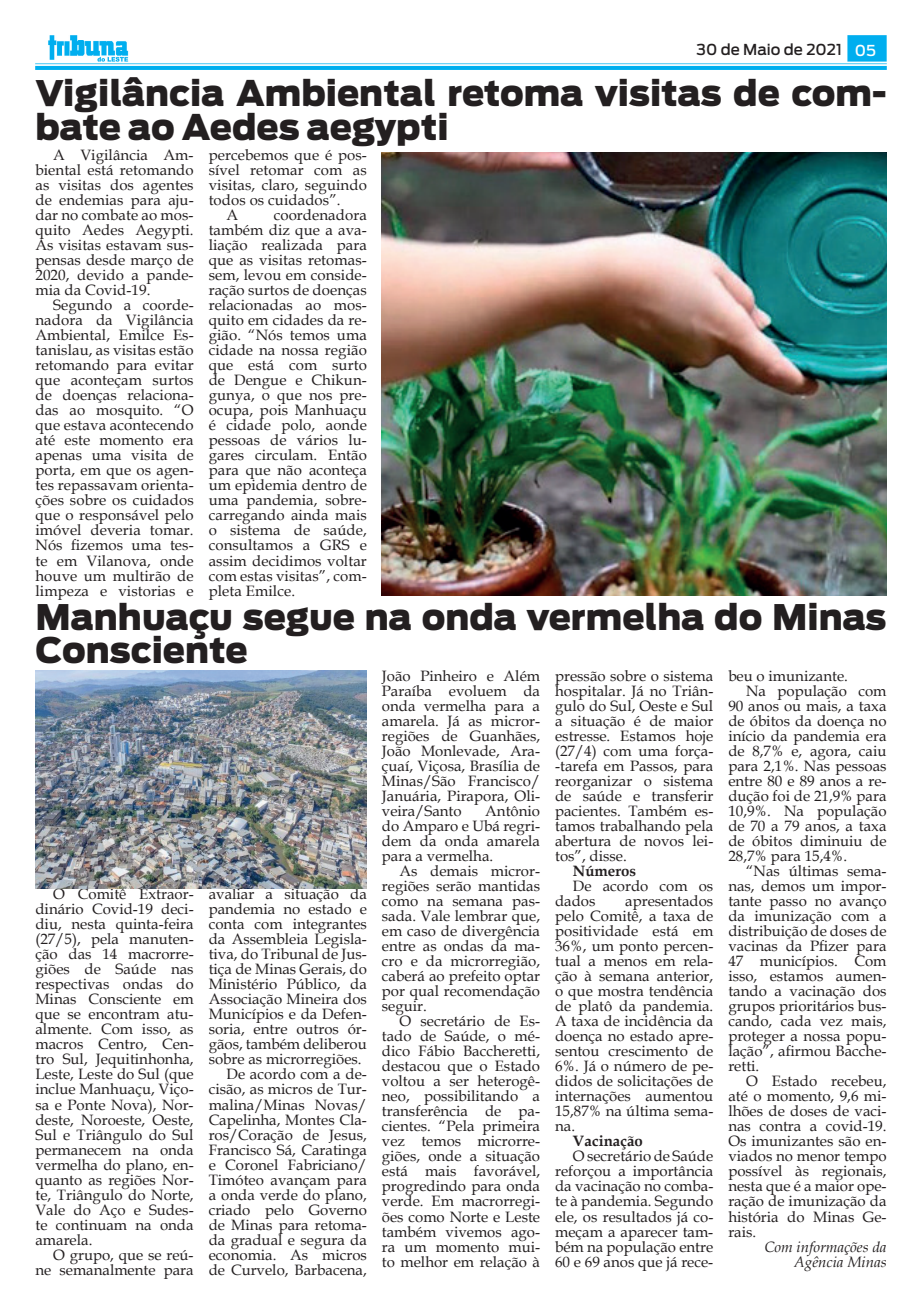
<style>
.page{position:relative;width:922px;height:1312px;background:#fff}
.page>*{position:absolute;margin:0;border:0;box-sizing:border-box;transform-origin:0 0}
.t1{font:900 35px/33.8px "Antenna";color:#231f20}
.t2{font:15px/15px "Book Antiqua";color:#231f20;text-align:justify}
.t3{font:italic 15px/15px "Book Antiqua";color:#231f20;text-align:right}
.t4{font:500 15px "Antenna";color:#231f20}
.t5{font:700 15px "Book Antiqua";color:#231f20}
.s1{color:#fff}
</style>
<div class="page">
<img style="left:35px;top:35px;width:851px;height:34px">
<img style="left:382px;top:152px;width:504px;height:443px">
<img style="left:35px;top:670px;width:332px;height:218px">
<p class="t4" style="left:696px;top:41px;width:181px">30 de Maio de 2021 <span class="s1">05</span></p>
<h1 class="t1" style="left:35px;top:76px;width:852px">Vigilância Ambiental retoma visitas de com&shy;bate ao Aedes aegypti</h1>
<p class="t2" style="left:35px;top:147px;width:160px;text-indent:18px">A Vigilância Am&shy;biental está retomando as visitas dos agentes de endemias para aju&shy;dar no combate ao mos&shy;quito Aedes Aegypti.<br>As visitas estavam sus&shy;pensas desde março de 2020, devido a pande&shy;mia da Covid-19.</p>
<p class="t2" style="left:35px;top:297px;width:160px;text-indent:18px">Segundo a coorde&shy;nadora da Vigilância Ambiental, Emilce Es&shy;tanislau, as visitas estão retomando para evitar que aconteçam surtos de doenças relaciona&shy;das ao mosquito. “O que estava acontecendo até este momento era apenas uma visita de porta, em que os agen&shy;tes repassavam orienta&shy;ções sobre os cuidados que o responsável pelo imóvel deveria tomar.<br>Nós fizemos uma tes&shy;te em Vilanova, onde houve um multirão de limpeza e vistorias e</p>
<p class="t2" style="left:209px;top:147px;width:160px">percebemos que é pos-</p>
<p class="t2" style="left:209px;top:162px;width:160px">sível retomar com as</p>
<p class="t2" style="left:209px;top:177px;width:160px">visitas, claro, seguindo</p>
<p class="t2" style="left:209px;top:192px;width:133px">todos os cuidados”.</p>
<p class="t2" style="left:226px;top:207px;width:13px">A</p>
<p class="t2" style="left:209px;top:207px;width:160px;text-indent:65px">coordenadora também diz que a ava&shy;liação realizada para que as visitas retomas&shy;sem, levou em conside&shy;ração surtos de doenças relacionadas ao mos&shy;quito em cidades da re&shy;gião. “Nós temos uma cidade na nossa região que está com surto de Dengue e Chikun&shy;gunya, o que nos pre&shy;ocupa, pois Manhuaçu é cidade polo, aonde pessoas de vários lu&shy;gares circulam. Então para que não aconteça um epidemia dentro de uma pandemia, sobre&shy;carregando ainda mais o sistema de saúde, consultamos a GRS e assim decidimos voltar com estas visitas”, com&shy;pleta Emilce.</p>
<h1 class="t1" style="left:35px;top:600px;width:852px">Manhuaçu segue na onda vermelha do Minas<br>Consciente</h1>
<p class="t2" style="left:35px;top:886px;width:160px;text-indent:18px">O Comitê Extraor&shy;dinário Covid-19 deci&shy;diu, nesta quinta-feira (27/5), pela manuten&shy;ção das 14 macrorre&shy;giões de Saúde nas respectivas ondas do Minas Consciente em que se encontram atu&shy;almente. Com isso, as macros Centro, Cen&shy;tro Sul, Jequitinhonha, Leste, Leste do Sul (que inclue Manhuaçu, Viço&shy;sa e Ponte Nova), Nor&shy;deste, Noroeste, Oeste, Sul e Triângulo do Sul permanecem na onda vermelha do plano, en&shy;quanto as regiões Nor&shy;te, Triângulo do Norte, Vale do Aço e Sudes&shy;te continuam na onda amarela.</p>
<p class="t2" style="left:35px;top:1246px;width:160px;text-align:right">O grupo, que se reú&shy;ne semanalmente para</p>
<p class="t2" style="left:209px;top:886px;width:160px">avaliar a situação da</p>
<p class="t2" style="left:209px;top:901px;width:160px">pandemia no estado e</p>
<p class="t2" style="left:209px;top:916px;width:160px">conta com integrantes</p>
<p class="t2" style="left:209px;top:931px;width:160px">da Assembleia Legisla-</p>
<p class="t2" style="left:209px;top:946px;width:160px">tiva, do Tribunal de Jus-</p>
<p class="t2" style="left:209px;top:961px;width:160px">tiça de Minas Gerais, do</p>
<p class="t2" style="left:209px;top:976px;width:160px">Ministério Público, da</p>
<p class="t2" style="left:209px;top:991px;width:160px">Associação Mineira dos</p>
<p class="t2" style="left:209px;top:1006px;width:160px">Municípios e da Defen-</p>
<p class="t2" style="left:209px;top:1021px;width:160px">soria, entre outros ór-</p>
<p class="t2" style="left:209px;top:1036px;width:160px">gãos, também deliberou</p>
<p class="t2" style="left:209px;top:1051px;width:154px">sobre as microrregiões.</p>
<p class="t2" style="left:226px;top:1066px;width:142px">De acordo com a de-</p>
<p class="t2" style="left:209px;top:1081px;width:160px">cisão, as micros de Tur-</p>
<p class="t2" style="left:209px;top:1096px;width:160px">malina/Minas Novas/</p>
<p class="t2" style="left:209px;top:1111px;width:160px">Capelinha, Montes Cla-</p>
<p class="t2" style="left:209px;top:1126px;width:160px">ros/Coração de Jesus,</p>
<p class="t2" style="left:209px;top:1141px;width:160px">Francisco Sá, Caratinga</p>
<p class="t2" style="left:209px;top:1156px;width:160px">e Coronel Fabriciano/</p>
<p class="t2" style="left:209px;top:1171px;width:160px">Timóteo avançam para</p>
<p class="t2" style="left:209px;top:1186px;width:160px">a onda verde do plano,</p>
<p class="t2" style="left:209px;top:1201px;width:160px">criado pelo Governo</p>
<p class="t2" style="left:209px;top:1216px;width:160px">de Minas para retoma-</p>
<p class="t2" style="left:209px;top:1231px;width:160px">da gradual e segura da</p>
<p class="t2" style="left:209px;top:1246px;width:160px">economia. As micros</p>
<p class="t2" style="left:209px;top:1261px;width:160px">de Curvelo, Barbacena,</p>
<p class="t2" style="left:382px;top:668px;width:160px">João Pinheiro e Além Paraíba evoluem da onda vermelha para a amarela. Já as micror&shy;regiões de Guanhães, João Monlevade, Ara&shy;çuaí, Viçosa, Brasília de Minas/São Francisco/ Januária, Pirapora, Oli&shy;veira/Santo</p>
<p class="t2" style="left:382px;top:803px;width:160px;text-indent:103px">Antônio do Amparo e Ubá regri&shy;dem da onda amarela para a vermelha.</p>
<p class="t2" style="left:382px;top:863px;width:160px;text-indent:18px">As demais micror&shy;regiões serão mantidas como na semana pas&shy;sada. Vale lembrar que, em caso de divergência entre as ondas da ma&shy;cro e da microrregião, caberá ao prefeito optar por qual recomendação seguir.</p>
<p class="t2" style="left:382px;top:1013px;width:160px;text-indent:18px">O secretário de Es&shy;tado de Saúde, o mé&shy;dico Fábio Baccheretti, destacou que o Estado voltou a ser heterogê&shy;neo, possibilitando a transferência de pa&shy;cientes. “Pela primeira vez temos microrre&shy;giões, onde a situação está mais favorável, progredindo para onda verde. Em macrorregi&shy;ões como Norte e Leste também vivemos ago&shy;ra um momento mui&shy;to melhor em relação à</p>
<p class="t2" style="left:555px;top:668px;width:160px">pressão sobre o sistema hospitalar. Já no Triân&shy;gulo do Sul, Oeste e Sul a situação é de maior estresse. Estamos hoje (27/4) com uma força--tarefa em Passos, para reorganizar o sistema de saúde e transferir pacientes. Também es&shy;tamos trabalhando pela abertura de novos lei&shy;tos”, disse.</p>
<p class="t5" style="left:572px;top:860px;width:65px">Números</p>
<p class="t2" style="left:555px;top:878px;width:160px;text-indent:18px">De acordo com os dados</p>
<p class="t2" style="left:555px;top:893px;width:160px;text-indent:70px">apresentados pelo Comitê, a taxa de positividade está em 36%, um ponto percen&shy;tual a menos em rela&shy;ção à semana anterior, o que mostra tendência de platô da pandemia.<br>A taxa de incidência da doença no estado apre&shy;sentou crescimento de 6%. Já o número de pe&shy;didos de solicitações de internações aumentou 15,87% na última sema&shy;na.</p>
<p class="t5" style="left:572px;top:1130px;width:71px">Vacinação</p>
<p class="t2" style="left:555px;top:1148px;width:160px;text-indent:18px">O secretário de Saúde reforçou a importância da vacinação no comba&shy;te à pandemia. Segundo ele, os resultados já co&shy;meçam a aparecer tam&shy;bém na população entre 60 e 69 anos que já rece-</p>
<p class="t2" style="left:728px;top:668px;width:121px">beu o imunizante.</p>
<p class="t2" style="left:745px;top:683px;width:142px">Na população com</p>
<p class="t2" style="left:728px;top:698px;width:160px">90 anos ou mais, a taxa</p>
<p class="t2" style="left:728px;top:713px;width:160px">de óbitos da doença no</p>
<p class="t2" style="left:728px;top:728px;width:160px">início da pandemia era</p>
<p class="t2" style="left:728px;top:743px;width:160px">de 8,7% e, agora, caiu</p>
<p class="t2" style="left:728px;top:758px;width:160px">para 2,1%. Nas pessoas</p>
<p class="t2" style="left:728px;top:773px;width:160px">entre 80 e 89 anos a re-</p>
<p class="t2" style="left:728px;top:788px;width:160px">dução foi de 21,9% para</p>
<p class="t2" style="left:728px;top:803px;width:160px">10,9%. Na população</p>
<p class="t2" style="left:728px;top:818px;width:160px">de 70 a 79 anos, a taxa</p>
<p class="t2" style="left:728px;top:833px;width:160px">de óbitos diminuiu de</p>
<p class="t2" style="left:728px;top:848px;width:120px">28,7% para 15,4%.</p>
<p class="t2" style="left:745px;top:863px;width:142px">“Nas últimas sema-</p>
<p class="t2" style="left:728px;top:878px;width:160px">nas, demos um impor-</p>
<p class="t2" style="left:728px;top:893px;width:160px">tante passo no avanço</p>
<p class="t2" style="left:728px;top:908px;width:160px">da imunização com a</p>
<p class="t2" style="left:728px;top:923px;width:160px">distribuição de doses de</p>
<p class="t2" style="left:728px;top:938px;width:160px">vacinas da Pfizer para</p>
<p class="t2" style="left:728px;top:953px;width:160px">47 municípios. Com</p>
<p class="t2" style="left:728px;top:968px;width:160px">isso, estamos aumen-</p>
<p class="t2" style="left:728px;top:983px;width:160px">tando a vacinação dos</p>
<p class="t2" style="left:728px;top:998px;width:160px">grupos prioritários bus-</p>
<p class="t2" style="left:728px;top:1013px;width:160px">cando, cada vez mais,</p>
<p class="t2" style="left:728px;top:1028px;width:160px">proteger a nossa popu-</p>
<p class="t2" style="left:728px;top:1043px;width:160px">lação”, afirmou Bacche-</p>
<p class="t2" style="left:728px;top:1058px;width:33px">retti.</p>
<p class="t2" style="left:745px;top:1073px;width:142px">O Estado recebeu,</p>
<p class="t2" style="left:728px;top:1088px;width:160px">até o momento, 9,6 mi-</p>
<p class="t2" style="left:728px;top:1103px;width:160px">lhões de doses de vaci-</p>
<p class="t2" style="left:728px;top:1118px;width:160px">nas contra a covid-19.</p>
<p class="t2" style="left:728px;top:1133px;width:160px">Os imunizantes são en-</p>
<p class="t2" style="left:728px;top:1148px;width:160px">viados no menor tempo</p>
<p class="t2" style="left:728px;top:1163px;width:160px">possível às regionais,</p>
<p class="t2" style="left:728px;top:1178px;width:160px">nesta que é a maior ope-</p>
<p class="t2" style="left:728px;top:1193px;width:160px">ração de imunização da</p>
<p class="t2" style="left:728px;top:1208px;width:160px">história do Minas Ge-</p>
<p class="t2" style="left:728px;top:1223px;width:29px">rais.</p>
<p class="t3" style="left:764px;top:1238px;width:123px">Com informações da<br>Agência Minas</p>
</div>
